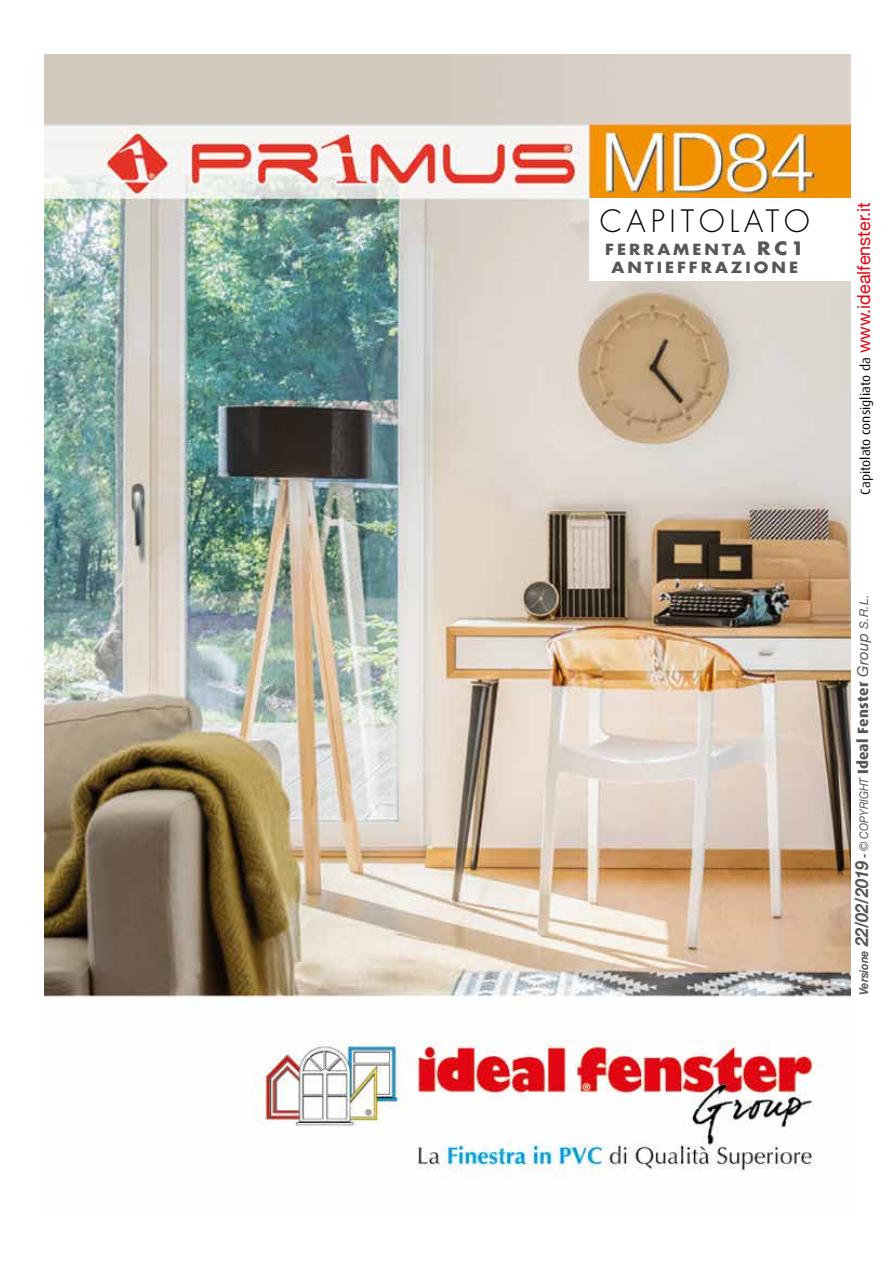
<style>
.page{position:relative;width:893px;height:1263px;background:#fff}
.page>*{position:absolute;margin:0;border:0;box-sizing:border-box;transform-origin:0 0}
.t1{font:300 30px "Futura";letter-spacing:.16em;color:#000}
.t2{font:800 15px "Dax";letter-spacing:.02em;color:#575756}
.t3{font:700 15px/18px "Futura";letter-spacing:.18em;color:#575756;text-align:center;scale:1.1 1}
.t4{font:13.5px "Dax";color:#000}
.s1{font-size:18px}
.s2{font-family:"Helvetica Neue";font-size:18px;color:#e30613}
.s3{font-family:"Helvetica Neue";font-weight:700;font-style:italic;font-size:12px}
.s4{font-family:"Helvetica Neue";font-weight:700;font-style:italic;font-size:18px}
.s5{font-family:"Helvetica Neue";font-weight:400;font-style:italic;font-size:11.85px}
.s6{font-family:"Helvetica Neue";font-weight:400;font-style:italic}
.s7{font-family:"Helvetica Neue";font-weight:400;font-style:italic;font-size:12px}
</style>
<div class="page">
<img style="left:45px;top:54px;width:805px;height:1124px">
<div style="left:589px;top:199px;width:261px;height:65px;background:#fff"></div>
<div style="left:589px;top:245px;width:266px;height:35px;background:#fff"></div>
<h1 class="t1" style="left:600px;top:202px;width:211px">CAPITOLATO</h1>
<p class="t3" style="left:605px;top:240px;width:183px">FERRAMENTA <span class="s1">RC1<br></span>ANTIEFFRAZIONE</p>
<p class="t4" style="left:858px;top:495px;width:294px;rotate:-90deg">Capitolato consigliato da <span class="s2">www.idealfenster.it</span></p>
<p class="t2" style="left:854px;top:995px;width:402px;rotate:-90deg"><span class="s3">Versione</span> <span class="s4">22/02/2019</span> <span class="s3">-</span> <span class="s5">© COPYRIGHT</span> Ideal Fenster <span class="s6">Group</span> <span class="s7">S.R.L.</span></p>
</div>
